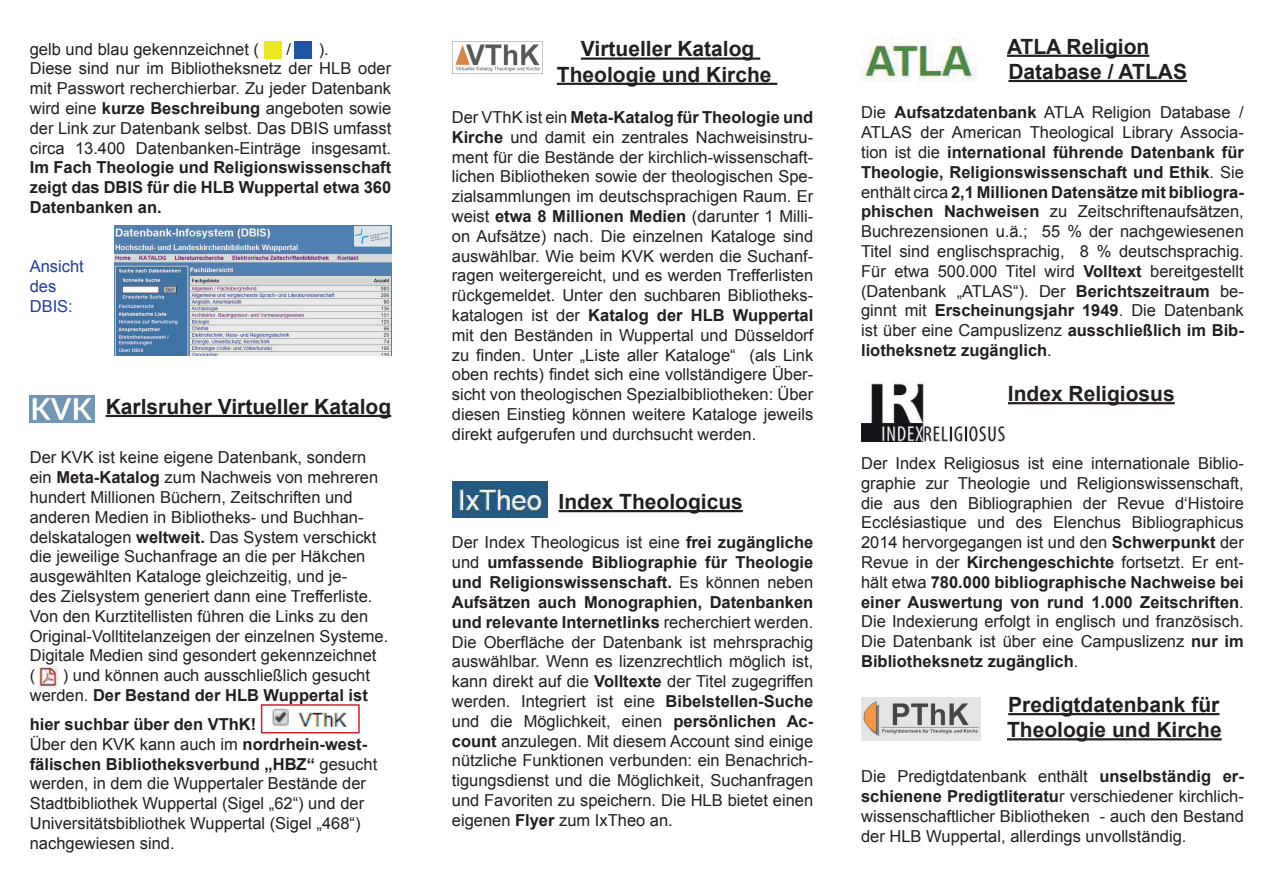
<style>
.page{position:relative;width:1263px;height:893px;background:#fff}
.page>*{position:absolute;margin:0;border:0;box-sizing:border-box;transform-origin:0 0}
.t1{font:700 21px/25.2px "Arial";color:#231f20}
.t2{font:16.5px/19.8px "Arial";color:#231f20;text-align:justify}
.t3{font:700 16.5px/19.8px "Arial";color:#231f20;text-align:justify}
.t4{font:16.5px/19.8px "Arial";color:#223f99}
.s1{font-weight:700}
</style>
<div class="page">
<hr style="left:106px;top:415px;width:285px;height:2px;background:#231f20">
<img style="left:272px;top:708px;width:76px;height:19px">
<div style="left:261px;top:704px;width:99px;height:29px;border:2px solid #d1232a"></div>
<img style="left:265px;top:41px;width:17px;height:17px">
<img style="left:294px;top:41px;width:17px;height:17px">
<img style="left:115px;top:225px;width:276px;height:130px">
<img style="left:38px;top:667px;width:20px;height:21px">
<img style="left:30px;top:395px;width:65px;height:28px">
<hr style="left:581px;top:58px;width:179px;height:2px;background:#231f20">
<hr style="left:557px;top:83px;width:220px;height:2px;background:#231f20">
<hr style="left:558px;top:510px;width:185px;height:2px;background:#231f20">
<img style="left:452px;top:482px;width:96px;height:36px">
<img style="left:452px;top:42px;width:88px;height:31px">
<hr style="left:1007px;top:55px;width:142px;height:2px;background:#231f20">
<hr style="left:1008px;top:80px;width:179px;height:2px;background:#231f20">
<hr style="left:1008px;top:402px;width:167px;height:2px;background:#231f20">
<hr style="left:1008px;top:713px;width:211px;height:2px;background:#231f20">
<hr style="left:1007px;top:738px;width:215px;height:2px;background:#231f20">
<img style="left:861px;top:382px;width:146px;height:59px">
<img style="left:861px;top:697px;width:120px;height:43px">
<img style="left:861px;top:39px;width:115px;height:43px">
<p class="t2" style="left:30px;top:39px;width:363px;text-align:left;text-indent:289px">).<br>Diese sind nur im Bibliotheksnetz der HLB oder mit Passwort recherchierbar. Zu jeder Datenbank wird eine <span class="s1">kurze Beschreibung</span> angeboten sowie der Link zur Datenbank selbst. Das DBIS umfasst circa 13.400 Datenbanken-Einträge insgesamt.</p>
<p class="t3" style="left:30px;top:158px;width:363px">Im Fach Theologie und Religionswissenschaft zeigt das DBIS für die HLB Wuppertal etwa 360<br>Datenbanken an.</p>
<p class="t2" style="left:30px;top:39px;width:231px">gelb und blau gekennzeichnet (</p>
<p class="t2" style="left:287px;top:39px;width:6px">/</p>
<p class="t4" style="left:30px;top:257px;width:56px">Ansicht des<br>DBIS:</p>
<p class="t1" style="left:106px;top:394px;width:287px">Karlsruher Virtueller Katalog</p>
<p class="t2" style="left:30px;top:448px;width:360px;text-align:left">Der KVK ist keine eigene Datenbank, sondern ein <span class="s1">Meta-Katalog</span> zum Nachweis von mehreren hundert Millionen Büchern, Zeitschriften und anderen Medien in Bibliotheks- und Buchhan&shy;delskatalogen <span class="s1">weltweit.</span> Das System verschickt die jeweilige Suchanfrage an die per Häkchen ausgewählten Kataloge gleichzeitig, und je-<br>des Zielsystem generiert dann eine Trefferliste.<br>Von den Kurztitellisten führen die Links zu den Original-Volltitelanzeigen der einzelnen Systeme.<br>Digitale Medien sind gesondert gekennzeichnet<br>(</p>
<p class="t2" style="left:30px;top:666px;width:342px;text-align:right">) und können auch ausschließlich gesucht werden. <span class="s1">Der Bestand der HLB Wuppertal ist</span></p>
<p class="t2" style="left:30px;top:714px;width:349px;text-align:left"><span class="s1">hier suchbar über den VThK!<br></span>Über den KVK kann auch im <span class="s1">nordrhein-west&shy;fälischen Bibliotheksverbund „HBZ“</span> gesucht werden, in dem die Wuppertaler Bestände der Stadtbibliothek Wuppertal (Sigel „62“) und der Universitätsbibliothek Wuppertal (Sigel „468“) nachgewiesen sind.</p>
<p class="t1" style="left:557px;top:37px;width:216px;text-align:center">Virtueller Katalog<br>Theologie und Kirche</p>
<p class="t2" style="left:452px;top:107px;width:363px">Der VThK ist ein <span class="s1">Meta-Katalog für Theologie und Kirche</span> und damit ein zentrales Nachweisinstru&shy;ment für die Bestände der kirchlich-wissenschaft&shy;lichen Bibliotheken sowie der theologischen Spe&shy;zialsammlungen im deutschsprachigen Raum. Er weist <span class="s1">etwa 8 Millionen Medien</span> (darunter 1 Milli&shy;on Aufsätze) nach. Die einzelnen Kataloge sind auswählbar. Wie beim KVK werden die Suchanf&shy;ragen weitergereicht, und es werden Trefferlisten rückgemeldet. Unter den suchbaren Bibliotheks&shy;katalogen ist der <span class="s1">Katalog der HLB Wuppertal </span>mit den Beständen in Wuppertal und Düsseldorf zu finden. Unter „Liste aller Kataloge“ (als Link oben rechts) findet sich eine vollständigere Über&shy;sicht von theologischen Spezialbibliotheken: Über diesen Einstieg können weitere Kataloge jeweils direkt aufgerufen und durchsucht werden.</p>
<p class="t1" style="left:558px;top:490px;width:186px">Index Theologicus</p>
<p class="t2" style="left:452px;top:533px;width:363px">Der Index Theologicus ist eine <span class="s1">frei zugängliche </span>und <span class="s1">umfassende Bibliographie für Theologie und Religionswissenschaft.</span> Es können neben <span class="s1">Aufsätzen auch Monographien, Datenbanken und relevante Internetlinks</span> recherchiert werden.<br>Die Oberfläche der Datenbank ist mehrsprachig auswählbar. Wenn es lizenzrechtlich möglich ist, kann direkt auf die <span class="s1">Volltexte</span> der Titel zugegriffen werden. Integriert ist eine <span class="s1">Bibelstellen-Suche </span>und die Möglichkeit, einen <span class="s1">persönlichen Ac&shy;count</span> anzulegen. Mit diesem Account sind einige nützliche Funktionen verbunden: ein Benachrich&shy;tigungsdienst und die Möglichkeit, Suchanfragen und Favoriten zu speichern. Die HLB bietet einen eigenen <span class="s1">Flyer</span> zum IxTheo an.</p>
<p class="t1" style="left:1007px;top:34px;width:182px">ATLA Religion<br>Database / ATLAS</p>
<p class="t2" style="left:861px;top:103px;width:384px">Die <span class="s1">Aufsatzdatenbank</span> ATLA Religion Database / ATLAS der American Theological Library Associa&shy;tion ist die <span class="s1">international führende Datenbank für Theologie, Religionswissenschaft und Ethik</span>. Sie enthält circa <span class="s1">2,1 Millionen Datensätze mit bibliogra&shy;phischen Nachweisen</span> zu Zeitschriftenaufsätzen, Buchrezensionen u.ä.; 55 % der nachgewiesenen Titel sind englischsprachig, 8 % deutschsprachig.<br>Für etwa 500.000 Titel wird <span class="s1">Volltext</span> bereitgestellt (Datenbank „ATLAS“). Der <span class="s1">Berichtszeitraum</span> be&shy;ginnt mit <span class="s1">Erscheinungsjahr 1949</span>. Die Datenbank ist über eine Campuslizenz <span class="s1">ausschließlich im Bib&shy;liotheksnetz zugänglich</span>.</p>
<p class="t1" style="left:1008px;top:382px;width:168px">Index Religiosus</p>
<p class="t2" style="left:861px;top:453px;width:384px">Der Index Religiosus ist eine internationale Biblio&shy;graphie zur Theologie und Religionswissenschaft, die aus den Bibliographien der Revue d‘Histoire Ecclésiastique und des Elenchus Bibliographicus 2014 hervorgegangen ist und den <span class="s1">Schwerpunkt</span> der Revue in der <span class="s1">Kirchengeschichte</span> fortsetzt. Er ent&shy;hält etwa <span class="s1">780.000 bibliographische Nachweise bei einer Auswertung von rund 1.000 Zeitschriften</span>.<br>Die Indexierung erfolgt in englisch und französisch.<br>Die Datenbank ist über eine Campuslizenz <span class="s1">nur im Bibliotheksnetz zugänglich</span>.</p>
<p class="t1" style="left:1007px;top:693px;width:216px">Predigtdatenbank für<br>Theologie und Kirche</p>
<p class="t2" style="left:861px;top:767px;width:384px">Die Predigtdatenbank enthält <span class="s1">unselbständig er&shy;schienene Predigtliteratu</span>r verschiedener kirchlich&shy;wissenschaftlicher Bibliotheken - auch den Bestand der HLB Wuppertal, allerdings unvollständig.</p>
</div>
